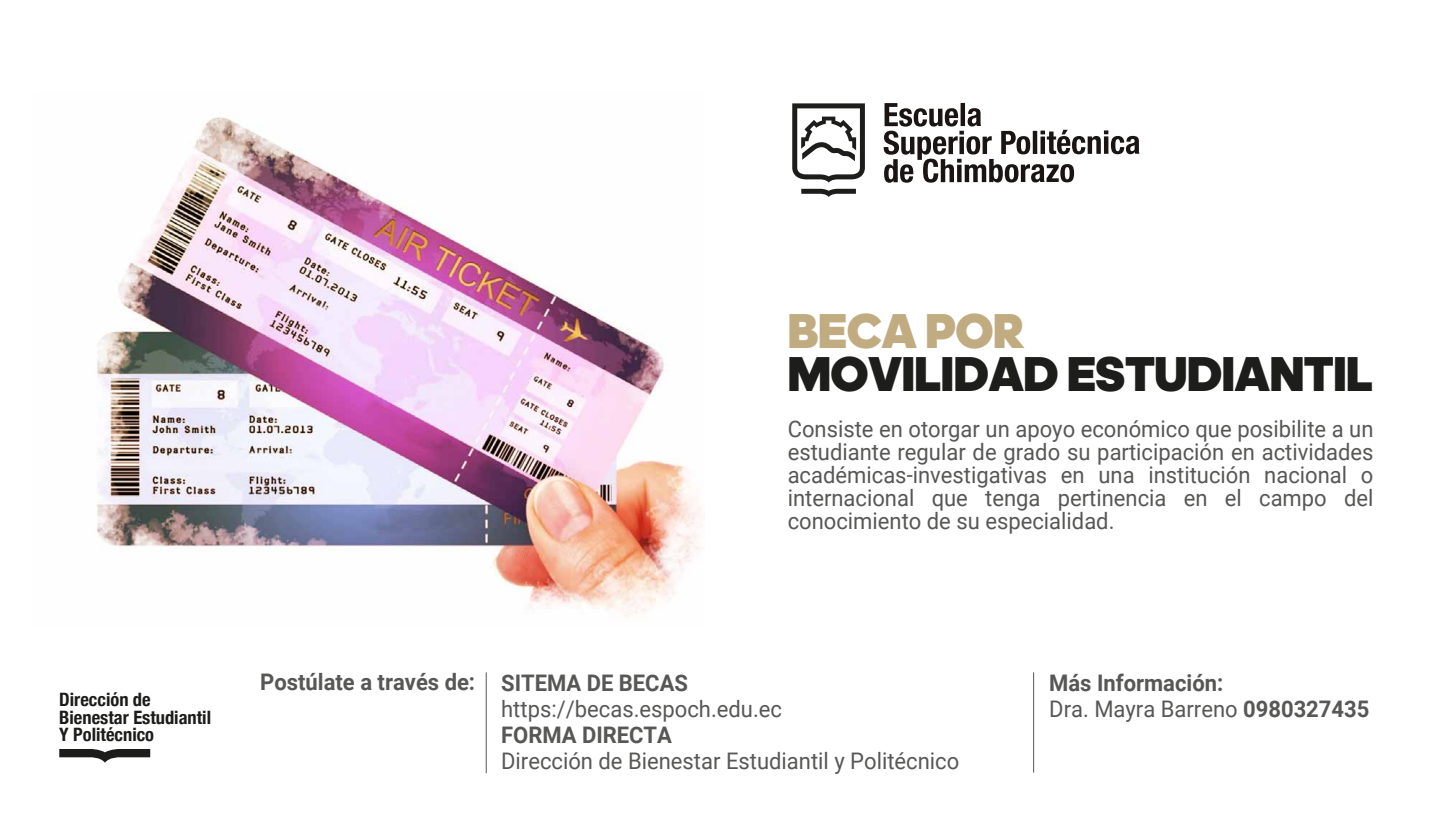
<style>
.page{position:relative;width:1451px;height:833px;background:#fff}
.page>*{position:absolute;margin:0;border:0;box-sizing:border-box;transform-origin:0 0}
.t1{font:900 49.5px "adineue PRO";letter-spacing:-.01em;color:#1d1d1b}
.t2{font:900 49.5px "adineue PRO";letter-spacing:-.01em;color:#c1ab80}
.t3{font:22.8px/23px "Roboto";color:#575756;text-align:justify;scale:.96 1}
.t4{font:700 22.8px/26px "Roboto";color:#575756;scale:.96 1}
.t5{font:700 condensed 18.4px/17.3px "Helvetica Neue";color:#1c1c1a}
.s1{font-weight:400}
</style>
<div class="page">
<img style="left:96px;top:117px;width:609px;height:500px">
<svg style="left:59px;top:749px;width:91px;height:13px"></svg>
<hr style="left:486px;top:672px;width:1px;height:101px;background:#575756">
<hr style="left:1033px;top:672px;width:1px;height:100px;background:#575756">
<svg style="left:884px;top:103px;width:255px;height:80px"></svg>
<svg style="left:792px;top:103px;width:73px;height:94px"></svg>
<h1 class="t2" style="left:788px;top:301px;width:238px">BECA POR</h1>
<h1 class="t1" style="left:788px;top:343px;width:587px">MOVILIDAD ESTUDIANTIL</h1>
<p class="t3" style="left:788px;top:416px;width:612px">Consiste en otorgar un apoyo económico que posibilite a un estudiante regular de grado su participación en actividades académicas-investigativas en una institución nacional o internacional que tenga pertinencia en el campo del conocimiento de su especialidad.</p>
<p class="t5" style="left:59px;top:689px;width:153px">Dirección de<br>Bienestar Estudiantil<br>Y Politécnico</p>
<p class="t4" style="left:260px;top:667px;width:447px">Postúlate a través de: SITEMA DE BECAS</p>
<p class="t3" style="left:501px;top:696px;width:294px">https://becas.espoch.edu.ec</p>
<p class="t4" style="left:501px;top:720px;width:179px">FORMA DIRECTA</p>
<p class="t3" style="left:501px;top:748px;width:479px">Dirección de Bienestar Estudiantil y Politécnico</p>
<p class="t4" style="left:1049px;top:668px;width:335px">Más Información:<br><span class="s1">Dra. Mayra Barreno</span> 0980327435</p>
</div>
